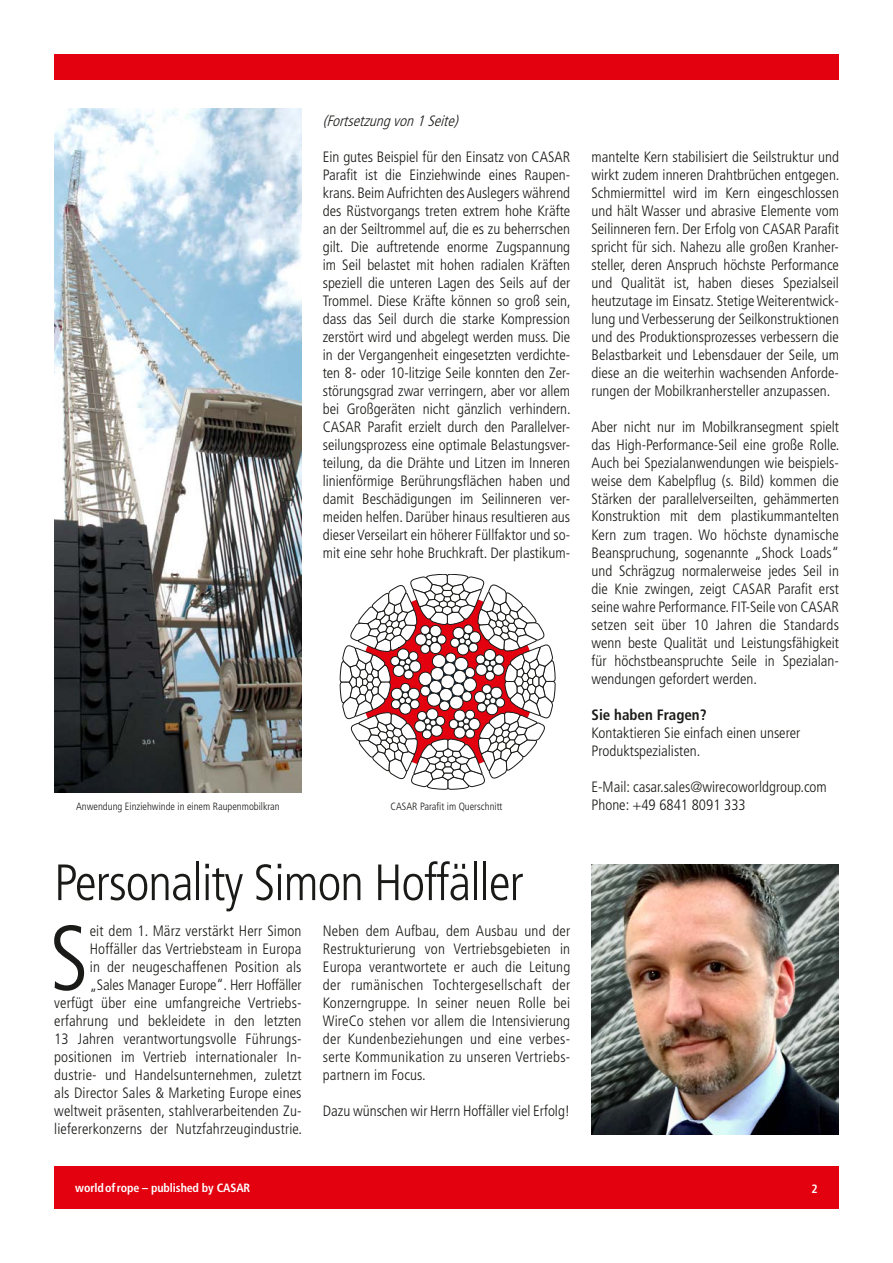
<style>
.page{position:relative;width:893px;height:1263px;background:#fff}
.page>*{position:absolute;margin:0;border:0;box-sizing:border-box;transform-origin:0 0}
.t1{font:300 condensed 92.4px "Frutiger";color:#1a1a18}
.t2{font:300 condensed 51px "Frutiger";letter-spacing:-.02em;color:#1a1a18}
.t3{font:300 condensed 15px/18px "Frutiger";letter-spacing:.01em;color:#1a1a18;text-align:justify}
.t4{font:italic 300 condensed 15px "Frutiger";color:#1a1a18}
.t5{font:700 condensed 15px "Frutiger";color:#1a1a18}
.t6{font:700 condensed 12px "Frutiger";letter-spacing:-.01em;color:#fff}
.t7{font:300 condensed 10.5px "Frutiger";color:#1a1a18}
</style>
<div class="page">
<div style="left:54px;top:1167px;width:785px;height:42px;background:#e3000f"></div>
<div style="left:54px;top:54px;width:785px;height:26px;background:#e3000f"></div>
<img style="left:592px;top:864px;width:246px;height:270px">
<svg style="left:340px;top:574px;width:215px;height:215px"></svg>
<img style="left:54px;top:108px;width:247px;height:684px">
<p class="t4" style="left:323px;top:112px;width:141px">(Fortsetzungvon1Seite)</p>
<p class="t3" style="left:323px;top:148px;width:250px">Ein gutes Beispiel für den Einsatz von CASAR Parafit ist die Einziehwinde eines Raupen&shy;krans. Beim Aufrichten des Auslegers während des Rüstvorgangs treten extrem hohe Kräfte an der Seiltrommel auf, die es zu beherrschen gilt. Die auftretende enorme Zugspannung im Seil belastet mit hohen radialen Kräften speziell die unteren Lagen des Seils auf der Trommel. Diese Kräfte können so groß sein, dass das Seil durch die starke Kompression zerstört wird und abgelegt werden muss. Die in der Vergangenheit eingesetzten verdichte&shy;ten 8- oder 10-litzige Seile konnten den Zer&shy;störungsgrad zwar verringern, aber vor allem bei Großgeräten nicht gänzlich verhindern.<br>CASAR Parafit erzielt durch den Parallelver&shy;seilungsprozess eine optimale Belastungsver&shy;teilung, da die Drähte und Litzen im Inneren linienförmige Berührungsflächen haben und damit Beschädigungen im Seilinneren ver&shy;meiden helfen. Darüber hinaus resultieren aus dieser Verseilart ein höherer Füllfaktor und so&shy;mit eine sehr hohe Bruchkraft. Der plastikum-</p>
<p class="t3" style="left:591px;top:148px;width:250px">mantelte Kern stabilisiert die Seilstruktur und wirkt zudem inneren Drahtbrüchen entgegen.<br>Schmiermittel wird im Kern eingeschlossen und hält Wasser und abrasive Elemente vom Seilinneren fern. Der Erfolg von CASAR Parafit spricht für sich. Nahezu alle großen Kranher&shy;steller, deren Anspruch höchste Performance und Qualität ist, haben dieses Spezialseil heutzutage im Einsatz. Stetige Weiterentwick&shy;lung und Verbesserung der Seilkonstruktionen und des Produktionsprozesses verbessern die Belastbarkeit und Lebensdauer der Seile, um diese an die weiterhin wachsenden Anforde&shy;rungen der Mobilkranhersteller anzupassen.</p>
<p class="t3" style="left:591px;top:418px;width:250px">Aber nicht nur im Mobilkransegment spielt das High-Performance-Seil eine große Rolle.<br>Auch bei Spezialanwendungen wie beispiels&shy;weise dem Kabelpflug (s. Bild) kommen die Stärken der parallelverseilten, gehämmerten</p>
<p class="t3" style="left:591px;top:506px;width:249px;line-height:19.5px">Konstruktion mit dem plastikummantelten<br>Kern zum tragen. Wo höchste dynamische</p>
<p class="t3" style="left:591px;top:544px;width:249px">Beanspruchung, sogenannte „Shock Loads“ und Schrägzug normalerweise jedes Seil in die Knie zwingen, zeigt CASAR Parafit erst seine wahre Performance. FIT-Seile von CASAR setzen seit über 10 Jahren die Standards wenn beste Qualität und Leistungsfähigkeit für höchstbeanspruchte Seile in Spezialan&shy;wendungen gefordert werden.</p>
<p class="t5" style="left:591px;top:706px;width:117px">Sie haben Fragen?</p>
<p class="t3" style="left:591px;top:724px;width:210px">Kontaktieren Sie einfach einen unserer<br>Produktspezialisten.</p>
<p class="t3" style="left:591px;top:778px;width:237px">E-Mail: casar.sales@wirecoworldgroup.com</p>
<p class="t7" style="left:76px;top:800px;width:205px">Anwendung Einziehwinde in einem Raupenmobilkran</p>
<p class="t3" style="left:591px;top:796px;width:156px">Phone: +49 6841 8091 333</p>
<p class="t7" style="left:390px;top:800px;width:114px">CASAR Parafit im Querschnitt</p>
<h2 class="t2" style="left:54px;top:853px;width:471px">Personality Simon Hoffäller</h2>
<p class="t3" style="left:54px;top:922px;width:249px;text-align:right">eit dem 1. März verstärkt Herr Simon Hoffäller das Vertriebsteam in Europa<br>in der neugeschaffenen Position als „Sales Manager Europe“. Herr Hoffäller verfügt über eine umfangreiche Vertriebs&shy;erfahrung und bekleidete in den letzten 13 Jahren verantwortungsvolle Führungs&shy;positionen im Vertrieb internationaler In&shy;dustrie- und Handelsunternehmen, zuletzt als Director Sales &amp; Marketing Europe eines weltweit präsenten, stahlverarbeitenden Zu&shy;liefererkonzerns der Nutzfahrzeugindustrie.</p>
<p class="t3" style="left:323px;top:922px;width:249px">Neben dem Aufbau, dem Ausbau und der Restrukturierung von Vertriebsgebieten in Europa verantwortete er auch die Leitung der rumänischen Tochtergesellschaft der Konzerngruppe. In seiner neuen Rolle bei WireCo stehen vor allem die Intensivierung der Kundenbeziehungen und eine verbes&shy;serte Kommunikation zu unseren Vertriebs&shy;partnern im Focus.</p>
<h1 class="t1" style="left:49px;top:906px;width:41px">S</h1>
<p class="t3" style="left:323px;top:1102px;width:249px">Dazu wünschen wir Herrn Hoffäller viel Erfolg!</p>
<p class="t6" style="left:75px;top:1181px;width:176px">worldofrope – published by CASAR</p>
<p class="t6" style="left:811px;top:1181px;width:8px">2</p>
</div>
